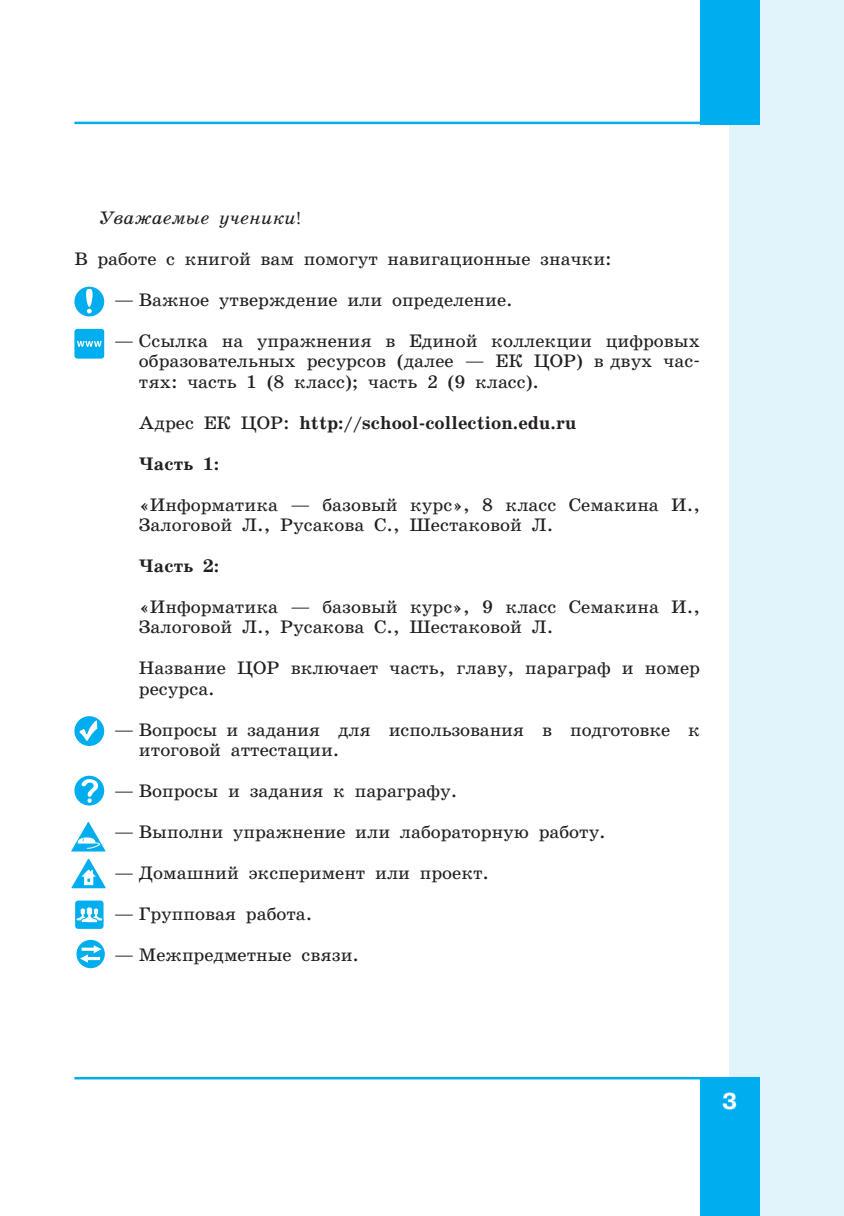
<style>
.page{position:relative;width:844px;height:1216px;background:#fff}
.page>*{position:absolute;margin:0;border:0;box-sizing:border-box;transform-origin:0 0}
.t1{font:700 22.75px "Pragmatica C San Pin";color:#fff}
.t2{font:18.38px/20.5px "School Book C San Pin";color:#231f20}
.t3{font:700 18.38px "School Book C San Pin";color:#231f20}
.t4{font:italic 18.38px "School Book C San Pin";color:#231f20}
.s1{font-family:"Minion Pro";font-style:normal}
.s2{font-weight:400}
</style>
<div class="page">
<div style="left:729px;top:0;width:114px;height:1215px;background:#e1f4fc"></div>
<div style="left:699px;top:1077px;width:60px;height:138px;background:#00aeef"></div>
<div style="left:699px;top:0;width:60px;height:124px;background:#00aeef"></div>
<hr style="left:74px;top:122px;width:685px;height:2px;background:#00aeef">
<hr style="left:74px;top:1077px;width:685px;height:2px;background:#00aeef">
<div style="left:74px;top:716px;width:30px;height:30px;background:#00aeef;border-radius:50%"></div>
<svg style="left:79px;top:720px;width:18px;height:21px"></svg>
<svg style="left:74px;top:775px;width:30px;height:30px"></svg>
<svg style="left:81px;top:778px;width:18px;height:25px"></svg>
<div style="left:74px;top:287px;width:30px;height:29px;background:#00aeef;border-radius:50%"></div>
<svg style="left:86px;top:289px;width:6px;height:24px"></svg>
<div style="left:74px;top:329px;width:30px;height:30px;background:#00aeef;border-radius:3px"></div>
<svg style="left:77px;top:341px;width:25px;height:6px"></svg>
<svg style="left:71px;top:822px;width:34px;height:29px"></svg>
<svg style="left:71px;top:859px;width:35px;height:29px"></svg>
<div style="left:75px;top:900px;width:28px;height:29px;background:#00aeef;border-radius:3px"></div>
<svg style="left:75px;top:906px;width:28px;height:17px"></svg>
<div style="left:76px;top:940px;width:29px;height:28px;background:#00aeef;border-radius:50%"></div>
<svg style="left:80px;top:945px;width:21px;height:17px"></svg>
<p class="t4" style="left:99px;top:211px;width:203px">Уважаемые ученики<span class="s1">!</span></p>
<p class="t2" style="left:74px;top:250px;width:538px">В работе с книгой вам помогут навигационные значки:</p>
<p class="t2" style="left:114px;top:291px;width:400px">— Важное утверждение или определение.</p>
<p class="t2" style="left:139px;top:331px;width:562px;text-align:justify;text-indent:-25px">— Ссылка на упражнения в Единой коллекции цифровых образовательных ресурсов (далее — ЕК ЦОР) в двух час&shy;тях: часть 1 (8 класс); часть 2 (9 класс).</p>
<p class="t3" style="left:139px;top:415px;width:439px"><span class="s2">Адрес ЕК ЦОР:</span> http://school-collection.edu.ru</p>
<p class="t3" style="left:139px;top:456px;width:82px">Часть 1:</p>
<p class="t2" style="left:139px;top:495px;width:562px">«Информатика — базовый курс», 8 класс Семакина И.,<br>Залоговой Л., Русакова С., Шестаковой Л.</p>
<p class="t3" style="left:139px;top:559px;width:82px">Часть 2:</p>
<p class="t2" style="left:139px;top:598px;width:562px">«Информатика — базовый курс», 9 класс Семакина И.,<br>Залоговой Л., Русакова С., Шестаковой Л.</p>
<p class="t2" style="left:139px;top:659px;width:562px">Название ЦОР включает часть, главу, параграф и номер ресурса.</p>
<p class="t2" style="left:139px;top:721px;width:562px;text-indent:-25px">— Вопросы и задания для использования в подготовке к итоговой аттестации.</p>
<p class="t2" style="left:114px;top:782px;width:344px">— Вопросы и задания к параграфу.</p>
<p class="t2" style="left:114px;top:823px;width:493px">— Выполни упражнение или лабораторную работу.</p>
<p class="t2" style="left:114px;top:864px;width:376px">— Домашний эксперимент или проект.</p>
<p class="t2" style="left:114px;top:905px;width:200px">— Групповая работа.</p>
<p class="t2" style="left:114px;top:946px;width:246px">— Межпредметные связи.</p>
<p class="t1" style="left:722px;top:1093px;width:17px">3</p>
</div>
